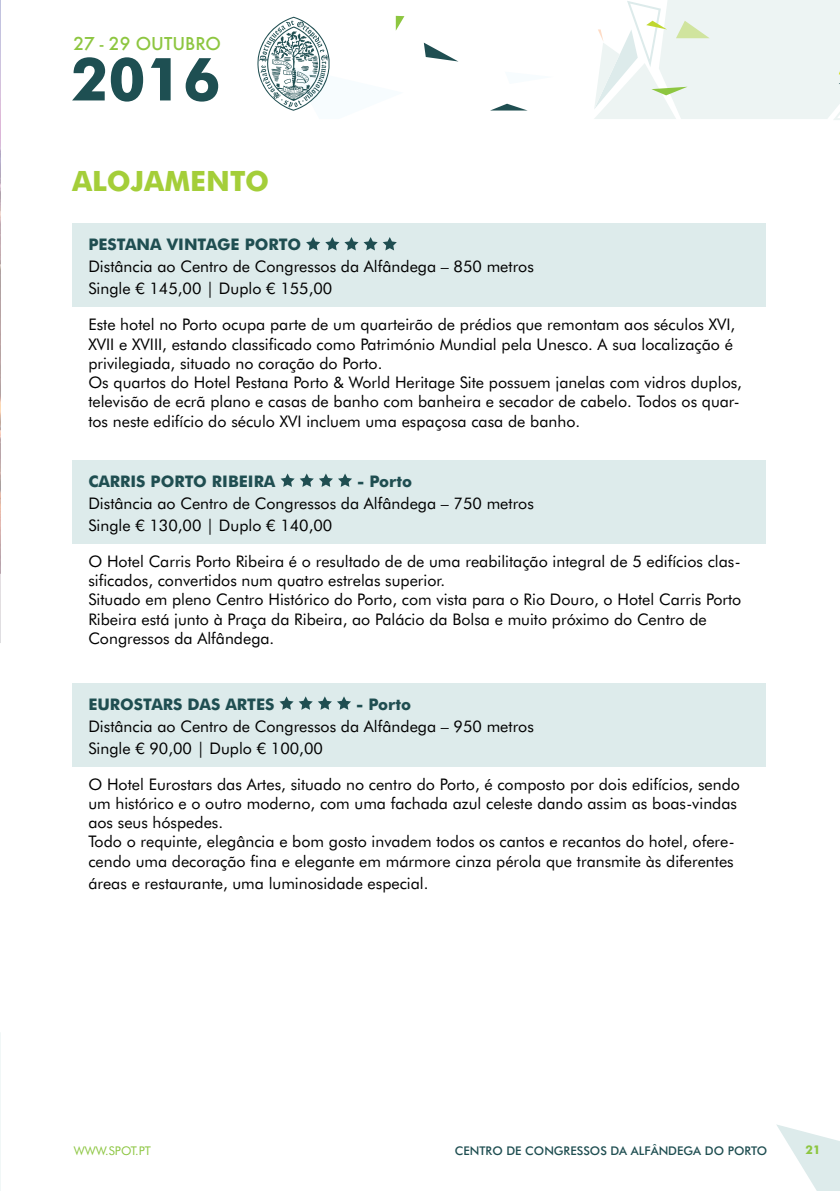
<style>
.page{position:relative;width:840px;height:1191px;background:#fff}
.page>*{position:absolute;margin:0;border:0;box-sizing:border-box;transform-origin:0 0}
.t1{font:700 59.8px "Futura BT";color:#1e4f52}
.t2{font:700 28px "Futura BT";color:#a4ce39}
.t3{font:500 17.4px "Futura";color:#8dc640}
.t4{font:16px/19.2px "Futura BT";color:#000}
.t5{font:700 16px "Futura BT";color:#1f4e51}
.t6{font:500 12px "Futura BT";color:#1f4e51}
.t7{font:12px "Futura BT";color:#8dc642}
.t8{font:700 12px "Futura BT";color:#8dc640}
</style>
<div class="page">
<svg style="left:491px;top:104px;width:35px;height:6px"></svg>
<svg style="left:423px;top:43px;width:35px;height:19px"></svg>
<svg style="left:594px;top:0;width:245px;height:120px"></svg>
<svg style="left:257px;top:16px;width:147px;height:95px"></svg>
<svg style="left:776px;top:1124px;width:63px;height:67px"></svg>
<img style="left:0;top:0;width:1px;height:566px">
<svg style="left:0;top:566px;width:1px;height:77px"></svg>
<hr style="left:0;top:1032px;width:1px;height:159px;background:#ddebeb">
<div style="left:72px;top:223px;width:693px;height:84px;background:#ddebeb"></div>
<div style="left:72px;top:683px;width:693px;height:83px;background:#ddebeb"></div>
<div style="left:72px;top:460px;width:693px;height:84px;background:#ddebeb"></div>
<svg style="left:306px;top:237px;width:90px;height:13px"></svg>
<svg style="left:280px;top:473px;width:72px;height:14px"></svg>
<svg style="left:279px;top:696px;width:72px;height:14px"></svg>
<p class="t3" style="left:73px;top:32px;width:149px">27 - 29 OUTUBRO</p>
<h1 class="t1" style="left:71px;top:43px;width:151px">2016</h1>
<h2 class="t2" style="left:72px;top:164px;width:198px">ALOJAMENTO</h2>
<p class="t5" style="left:88px;top:235px;width:214px">PESTANA VINTAGE PORTO</p>
<p class="t4" style="left:88px;top:256px;width:447px;line-height:22px">Distância ao Centro de Congressos da Alfândega – 850 metros<br>Single € 145,00 | Duplo € 155,00</p>
<p class="t4" style="left:88px;top:315px;width:654px">Este hotel no Porto ocupa parte de um quarteirão de prédios que remontam aos séculos XVI, XVII e XVIII, estando classificado como Património Mundial pela Unesco. A sua localização é privilegiada, situado no coração do Porto.<br>Os quartos do Hotel Pestana Porto &amp; World Heritage Site possuem janelas com vidros duplos, televisão de ecrã plano e casas de banho com banheira e secador de cabelo. Todos os quar&shy;tos neste edifício do século XVI incluem uma espaçosa casa de banho.</p>
<p class="t5" style="left:88px;top:471px;width:188px">CARRIS PORTO RIBEIRA</p>
<p class="t5" style="left:357px;top:471px;width:56px">- Porto</p>
<p class="t4" style="left:88px;top:492px;width:447px;line-height:22px">Distância ao Centro de Congressos da Alfândega – 750 metros<br>Single € 130,00 | Duplo € 140,00</p>
<p class="t4" style="left:88px;top:551px;width:654px">O Hotel Carris Porto Ribeira é o resultado de de uma reabilitação integral de 5 edifícios clas&shy;sificados, convertidos num quatro estrelas superior.<br>Situado em pleno Centro Histórico do Porto, com vista para o Rio Douro, o Hotel Carris Porto Ribeira está junto à Praça da Ribeira, ao Palácio da Bolsa e muito próximo do Centro de Congressos da Alfândega.</p>
<p class="t5" style="left:88px;top:694px;width:187px">EUROSTARS DAS ARTES</p>
<p class="t5" style="left:356px;top:694px;width:56px">- Porto</p>
<p class="t4" style="left:88px;top:715px;width:447px;line-height:22px">Distância ao Centro de Congressos da Alfândega – 950 metros<br>Single € 90,00 | Duplo € 100,00</p>
<p class="t4" style="left:88px;top:774px;width:652px">O Hotel Eurostars das Artes, situado no centro do Porto, é composto por dois edifícios, sendo um histórico e o outro moderno, com uma fachada azul celeste dando assim as boas-vindas aos seus hóspedes.<br>Todo o requinte, elegância e bom gosto invadem todos os cantos e recantos do hotel, ofere&shy;cendo uma decoração fina e elegante em mármore cinza pérola que transmite às diferentes</p>
<p class="t4" style="left:88px;top:873px;width:341px">áreas e restaurante, uma luminosidade especial.</p>
<p class="t7" style="left:74px;top:1143px;width:79px">WWW.SPOT.PT</p>
<p class="t6" style="left:454px;top:1143px;width:314px">CENTRO DE CONGRESSOS DA ALFÂNDEGA DO PORTO</p>
<p class="t8" style="left:805px;top:1142px;width:16px">21</p>
</div>
